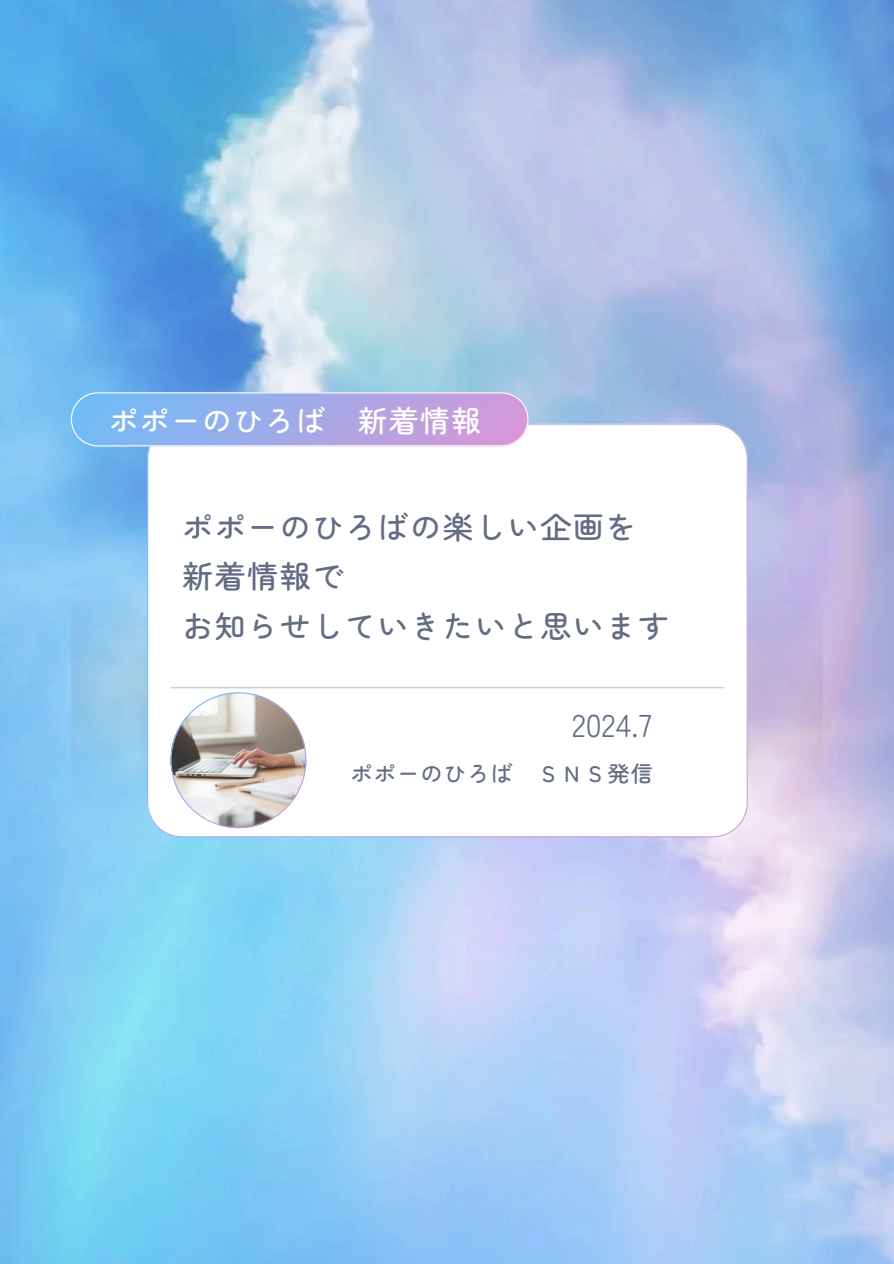
<style>
.page{position:relative;width:894px;height:1264px;background:#fff}
.page>*{position:absolute;margin:0;border:0;box-sizing:border-box;transform-origin:0 0}
.t1{font:31.5px "Zen Maru Gothic";color:#626c84}
.t2{font:500 31.05px/49.3px "Zen Maru Gothic";letter-spacing:.05em;color:#626c84}
.t3{font:500 29.7px "Zen Maru Gothic";letter-spacing:.05em;color:#fff}
.t4{font:500 22.2px "Zen Maru Gothic";letter-spacing:.05em;color:#626c84}
</style>
<div class="page">
<img style="left:0;top:0;width:893px;height:1263px">
<img style="left:72px;top:500px;width:750px;height:376px">
<svg style="left:147px;top:423px;width:600px;height:414px"></svg>
<hr style="left:170px;top:687px;width:554px;height:1px;background:#b6c8d1">
<img style="left:170px;top:692px;width:136px;height:136px">
<svg style="left:71px;top:392px;width:457px;height:54px;background:#a6ade8"></svg>
<h2 class="t3" style="left:109px;top:397px;width:373px">ポポーのひろば 新着情報</h2>
<p class="t2" style="left:182px;top:501px;width:488px">ポポーのひろばの楽しい企画を新着情報で<br>お知らせしていきたいと思います</p>
<p class="t1" style="left:571px;top:700px;width:82px">2024.7</p>
<h1 class="t4" style="left:350px;top:756px;width:304px">ポポーのひろば ＳＮＳ発信</h1>
</div>
